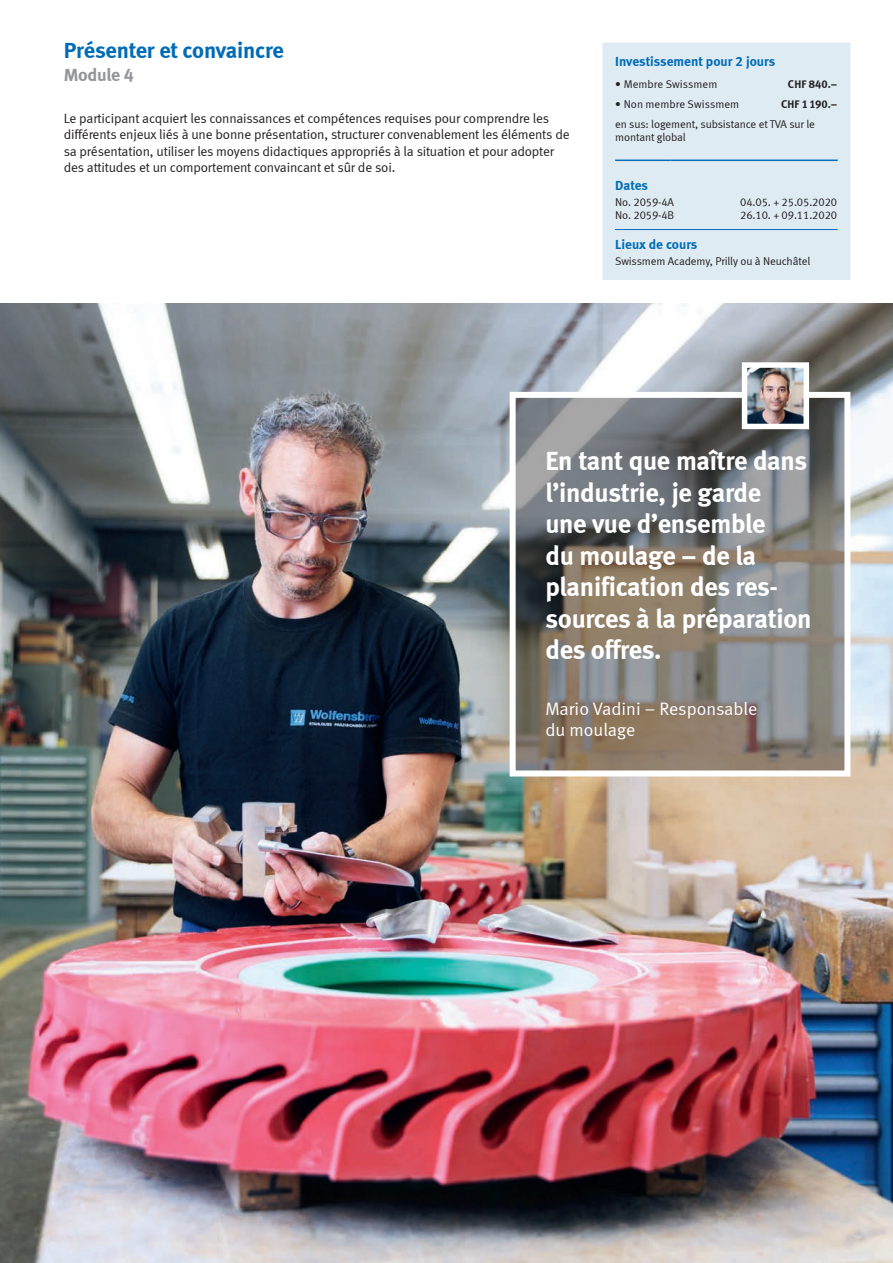
<style>
.page{position:relative;width:893px;height:1263px;background:#fff}
.page>*{position:absolute;margin:0;border:0;box-sizing:border-box;transform-origin:0 0}
.t1{font:27px/31.5px "Meta Bold LF";letter-spacing:-.01em;color:#fff}
.t2{font:22.5px "Meta Bold LF";letter-spacing:-.01em;color:#006cb7}
.t3{font:18px/21.6px "Meta Normal LF";letter-spacing:-.005em;color:#fff}
.t4{font:18px "Meta Bold LF";letter-spacing:-.02em;color:#939598}
.t5{font:13.5px/16.5px "Meta Normal LF";letter-spacing:-.015em;color:#231f20}
.t6{font:13.5px "Meta Bold LF";color:#006cb7}
.t7{font:11.25px/13.5px "Meta Normal LF";letter-spacing:-.01em;color:#231f20}
.t8{font:11.25px "Meta Bold LF";letter-spacing:.01em;color:#231f20}
</style>
<div class="page">
<div style="left:602px;top:43px;width:248px;height:237px;background:#dfebf2"></div>
<hr style="left:615px;top:160px;width:55px;height:1px;background:#006cb7">
<hr style="left:670px;top:160px;width:168px;height:1px;background:#006cb7">
<hr style="left:615px;top:229px;width:223px;height:1px;background:#006cb7">
<img style="left:0;top:303px;width:893px;height:960px">
<svg style="left:507px;top:389px;width:346px;height:390px;background:#878480"></svg>
<img style="left:739px;top:360px;width:73px;height:72px">
<h2 class="t2" style="left:64px;top:37px;width:221px">Présenter et convaincre</h2>
<h3 class="t4" style="left:64px;top:64px;width:72px">Module 4</h3>
<p class="t5" style="left:64px;top:110px;width:507px">Le participant acquiert les connaissances et compétences requises pour comprendre les différents enjeux liés à une bonne présentation, structurer convenablement les éléments de sa présentation, utiliser les moyens didactiques appropriés à la situation et pour adopter des attitudes et un comportement convaincant et sûr de soi.</p>
<p class="t6" style="left:615px;top:53px;width:162px">Investissement pour 2 jours</p>
<p class="t7" style="left:615px;top:77px;width:104px">• Membre Swissmem</p>
<p class="t8" style="left:788px;top:77px;width:51px">CHF 840.–</p>
<p class="t7" style="left:615px;top:97px;width:126px">• Non membre Swissmem</p>
<p class="t8" style="left:781px;top:97px;width:58px">CHF 1190.–</p>
<p class="t7" style="left:615px;top:117px;width:201px">en sus: logement, subsistance et TVA sur le montant global</p>
<p class="t6" style="left:615px;top:177px;width:34px">Dates</p>
<p class="t7" style="left:615px;top:195px;width:60px">No. 2059-4A</p>
<p class="t7" style="left:740px;top:195px;width:99px">04.05. + 25.05.2020</p>
<p class="t7" style="left:615px;top:208px;width:61px">No. 2059-4B</p>
<p class="t7" style="left:740px;top:208px;width:99px">26.10. + 09.11.2020</p>
<p class="t6" style="left:615px;top:236px;width:84px">Lieux de cours</p>
<p class="t7" style="left:615px;top:254px;width:197px">Swissmem Academy, Prilly ou à Neuchâtel</p>
<h1 class="t1" style="left:545px;top:445px;width:268px">En tant que maître dans l’industrie, je garde<br>une vue d’ensemble<br>du moulage – de la planification des res&shy;sources à la préparation des offres.</h1>
<h3 class="t3" style="left:545px;top:697px;width:213px">Mario Vadini – Responsable du moulage</h3>
</div>
